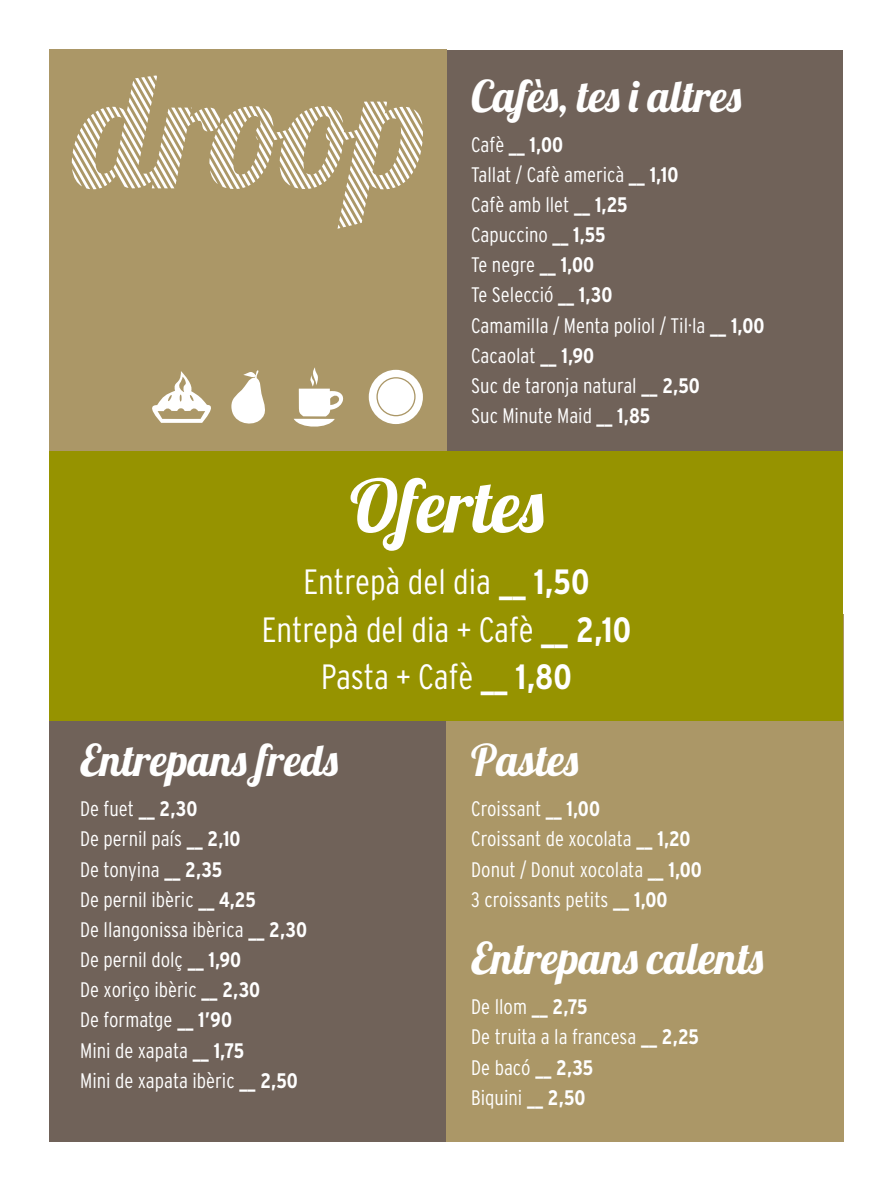
<style>
.page{position:relative;width:893px;height:1191px;background:#fff}
.page>*{position:absolute;margin:0;border:0;box-sizing:border-box;transform-origin:0 0}
.t1{font:73.15px "Lobster 1.4";color:#fff}
.t2{font:43.75px "Lobster 1.4";color:#fff}
.t3{font:300 condensed 35px/47.1px "Interstate";color:#fff;text-align:center}
.t4{font:300 condensed 21px/30.1px "Interstate";color:#fff}
.s1{font-weight:700}
</style>
<div class="page">
<div style="left:50px;top:50px;width:793px;height:1091px;background:#706259"></div>
<div style="left:50px;top:50px;width:397px;height:527px;background:#ab9767"></div>
<div style="left:446px;top:613px;width:397px;height:528px;background:#ab9767"></div>
<svg style="left:72px;top:75px;width:351px;height:154px"></svg>
<svg style="left:231px;top:370px;width:34px;height:54px"></svg>
<svg style="left:294px;top:367px;width:50px;height:60px"></svg>
<svg style="left:152px;top:371px;width:59px;height:52px"></svg>
<svg style="left:369px;top:370px;width:54px;height:54px"></svg>
<div style="left:50px;top:451px;width:793px;height:269px;background:#969300"></div>
<h2 class="t2" style="left:471px;top:68px;width:271px">Cafès, tes i altres</h2>
<p class="t4" style="left:471px;top:129px;width:295px">Cafè <span class="s1">__ 1,00<br></span>Tallat / Cafè americà <span class="s1">__ 1,10<br></span>Cafè amb llet <span class="s1">__ 1,25<br></span>Capuccino <span class="s1">__ 1,55<br></span>Te negre <span class="s1">__ 1,00<br></span>Te Selecció <span class="s1">__ 1,30<br></span>Camamilla / Menta poliol / Til·la <span class="s1">__ 1,00<br></span>Cacaolat <span class="s1">__ 1,90<br></span>Suc de taronja natural <span class="s1">__ 2,50<br></span>Suc Minute Maid <span class="s1">__ 1,85</span></p>
<h1 class="t1" style="left:349px;top:459px;width:196px">Ofertes</h1>
<h3 class="t3" style="left:262px;top:558px;width:371px">Entrepà del dia <span class="s1">__ 1,50<br></span>Entrepà del dia + Cafè <span class="s1">__ 2,10<br></span>Pasta + Cafè <span class="s1">__ 1,80</span></h3>
<h2 class="t2" style="left:80px;top:732px;width:259px">Entrepans freds</h2>
<p class="t4" style="left:80px;top:793px;width:228px">De fuet <span class="s1">__ 2,30<br></span>De pernil país <span class="s1">__ 2,10<br></span>De tonyina <span class="s1">__ 2,35<br></span>De pernil ibèric <span class="s1">__ 4,25<br></span>De llangonissa ibèrica <span class="s1">__ 2,30<br></span>De pernil dolç <span class="s1">__ 1,90<br></span>De xoriço ibèric <span class="s1">__ 2,30<br></span>De formatge <span class="s1">__ 1’90<br></span>Mini de xapata <span class="s1">__ 1,75<br></span>Mini de xapata ibèric <span class="s1">__ 2,50</span></p>
<h2 class="t2" style="left:471px;top:732px;width:109px">Pastes</h2>
<p class="t4" style="left:471px;top:793px;width:232px">Croissant <span class="s1">__ 1,00<br></span>Croissant de xocolata <span class="s1">__ 1,20<br></span>Donut / Donut xocolata <span class="s1">__ 1,00<br></span>3 croissants petits <span class="s1">__ 1,00</span></p>
<h2 class="t2" style="left:471px;top:930px;width:293px">Entrepans calents</h2>
<p class="t4" style="left:471px;top:991px;width:229px">De llom <span class="s1">__ 2,75<br></span>De truita a la francesa <span class="s1">__ 2,25<br></span>De bacó <span class="s1">__ 2,35<br></span>Biquini <span class="s1">__ 2,50</span></p>
</div>
